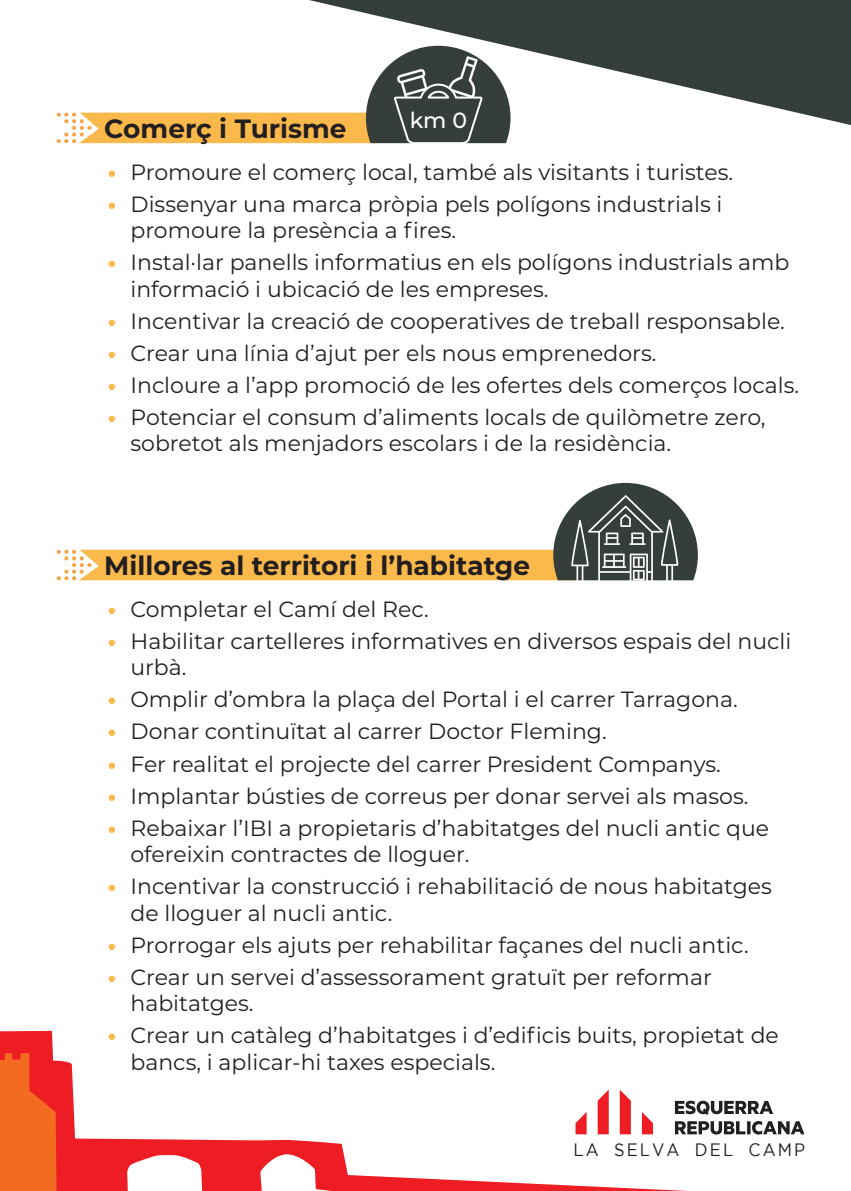
<style>
.page{position:relative;width:851px;height:1191px;background:#fff}
.page>*{position:absolute;margin:0;border:0;box-sizing:border-box;transform-origin:0 0}
.t1{font:700 26.4px "Montserrat";color:#231f20}
.t2{font:22px/26.4px "Montserrat";color:#231f20}
.t3{font:500 22px "Montserrat";color:#fff}
.t4{font:17.8px "Gotham";letter-spacing:.13em;color:#231f20;scale:.92 1}
.s1{font-weight:800;color:#fcb94b}
</style>
<div class="page">
<svg style="left:0;top:1030px;width:804px;height:161px"></svg>
<svg style="left:57px;top:483px;width:640px;height:98px"></svg>
<svg style="left:309px;top:0;width:541px;height:125px;fill:#363e3a"></svg>
<svg style="left:57px;top:46px;width:453px;height:98px"></svg>
<p class="t3" style="left:410px;top:105px;width:59px">km 0</p>
<p class="t1" style="left:104px;top:110px;width:244px">Comerç i Turisme</p>
<p class="t2" style="left:108px;top:158px;width:626px"><span class="s1">•</span> Promoure el comerç local, també als visitants i turistes.</p>
<p class="t2" style="left:130px;top:190px;width:593px;text-indent:-23px"><span class="s1">•</span> Dissenyar una marca pròpia pels polígons industrials i promoure la presència a fires.</p>
<p class="t2" style="left:130px;top:248px;width:660px;text-indent:-23px"><span class="s1">•</span> Instal·lar panells informatius en els polígons industrials amb informació i ubicació de les empreses.</p>
<p class="t2" style="left:108px;top:307px;width:678px"><span class="s1">•</span> Incentivar la creació de cooperatives de treball responsable.</p>
<p class="t2" style="left:108px;top:339px;width:550px"><span class="s1">•</span> Crear una línia d’ajut per els nous emprenedors.</p>
<p class="t2" style="left:108px;top:371px;width:692px"><span class="s1">•</span> Incloure a l’app promoció de les ofertes dels comerços locals.</p>
<p class="t2" style="left:130px;top:403px;width:636px;text-indent:-23px"><span class="s1">•</span> Potenciar el consum d’aliments locals de quilòmetre zero, sobretot als menjadors escolars i de la residència.</p>
<p class="t1" style="left:104px;top:547px;width:427px">Millores al territori i l’habitatge</p>
<p class="t2" style="left:108px;top:595px;width:322px"><span class="s1">•</span> Completar el Camí del Rec.</p>
<p class="t2" style="left:130px;top:627px;width:662px;text-indent:-23px"><span class="s1">•</span> Habilitar cartelleres informatives en diversos espais del nucli urbà.</p>
<p class="t2" style="left:108px;top:685px;width:631px"><span class="s1">•</span> Omplir d’ombra la plaça del Portal i el carrer Tarragona.</p>
<p class="t2" style="left:108px;top:717px;width:500px"><span class="s1">•</span> Donar continuïtat al carrer Doctor Fleming.</p>
<p class="t2" style="left:108px;top:749px;width:614px"><span class="s1">•</span> Fer realitat el projecte del carrer President Companys.</p>
<p class="t2" style="left:108px;top:782px;width:642px"><span class="s1">•</span> Implantar bústies de correus per donar servei als masos.</p>
<p class="t2" style="left:130px;top:814px;width:640px;text-indent:-23px"><span class="s1">•</span> Rebaixar l’IBI a propietaris d’habitatges del nucli antic que ofereixin contractes de lloguer.</p>
<p class="t2" style="left:130px;top:872px;width:643px;text-indent:-23px"><span class="s1">•</span> Incentivar la construcció i rehabilitació de nous habitatges de lloguer al nucli antic.</p>
<p class="t2" style="left:108px;top:931px;width:642px"><span class="s1">•</span> Prorrogar els ajuts per rehabilitar façanes del nucli antic.</p>
<p class="t2" style="left:130px;top:963px;width:582px;text-indent:-23px"><span class="s1">•</span> Crear un servei d’assessorament gratuït per reformar habitatges.</p>
<p class="t2" style="left:130px;top:1021px;width:649px;text-indent:-23px"><span class="s1">•</span> Crear un catàleg d’habitatges i d’edificis buits, propietat de bancs, i aplicar-hi taxes especials.</p>
<p class="t4" style="left:573px;top:1142px;width:253px">LA SELVA DEL CAMP</p>
</div>
